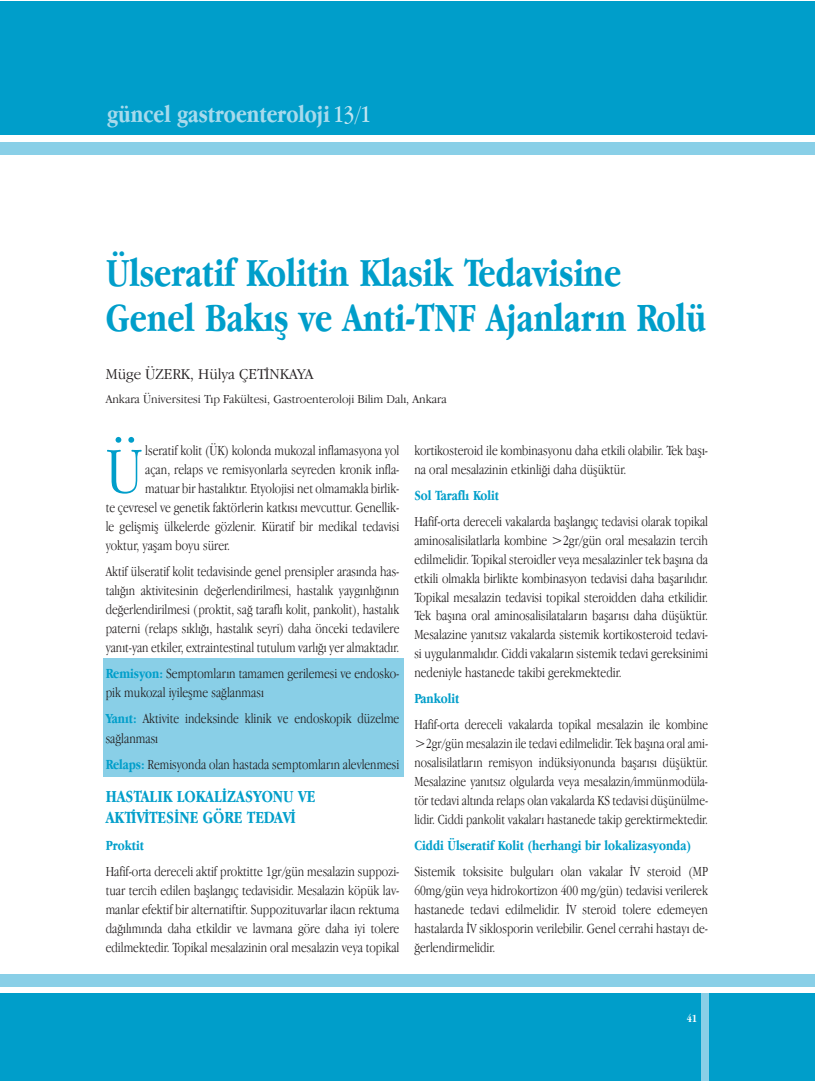
<style>
.page{position:relative;width:815px;height:1081px;background:#fff}
.page>*{position:absolute;margin:0;border:0;box-sizing:border-box;transform-origin:0 0}
.t1{font:300 67.5px "Apple Garamond";color:#009eca}
.t2{font:700 41.25px/45px "Apple Garamond";color:#009eca}
.t3{font:700 25px "Apple Garamond";color:#a7daec}
.t4{font:700 17.5px/21.2px "Apple Garamond";color:#009eca}
.t5{font:300 15.62px "Apple Garamond";color:#231f20;scale:1.2 1}
.t6{font:300 14.38px/18.9px "Apple Garamond";color:#231f20;text-align:justify}
.t7{font:700 14.38px "Apple Garamond";color:#009eca}
.t8{font:300 12.5px "Apple Garamond";color:#231f20;scale:1.17 1}
.t9{font:700 11.25px "Apple Garamond";color:#fff}
.s1{font-weight:400;font-size:24.62px;color:#c4e6f2}
.s2{font-weight:700;color:#009eca}
</style>
<div class="page">
<div style="left:103px;top:658px;width:301px;height:119px;background:#89cfe7"></div>
<div style="left:0;top:1px;width:814px;height:134px;background:#009eca"></div>
<div style="left:0;top:993px;width:814px;height:88px;background:#009eca"></div>
<div style="left:0;top:142px;width:814px;height:13px;background:#89cfe7"></div>
<div style="left:0;top:974px;width:814px;height:13px;background:#89cfe7"></div>
<div style="left:701px;top:993px;width:7px;height:88px;background:#89cfe7"></div>
<h3 class="t3" style="left:107px;top:103px;width:265px">güncel gastroenteroloji <span class="s1">13/1</span></h3>
<h2 class="t2" style="left:106px;top:253px;width:602px">Ülseratif Kolitin Klasik Tedavisine<br>Genel Bakış ve Anti-TNF Ajanların Rolü</h2>
<p class="t5" style="left:106px;top:368px;width:175px">Müge ÜZERK, Hülya ÇETİNKAYA</p>
<p class="t8" style="left:106px;top:394px;width:293px">Ankara Üniversitesi Tıp Fakültesi, Gastroenteroloji Bilim Dalı, Ankara</p>
<h1 class="t1" style="left:106px;top:443px;width:38px">Ü</h1>
<p class="t6" style="left:145px;top:442px;width:256px">lseratif kolit (ÜK) kolonda mukozal inflamasyona yol</p>
<p class="t6" style="left:414px;top:442px;width:295px">kortikosteroid ile kombinasyonu daha etkili olabilir. Tek başı&shy;na oral mesalazinin etkinliği daha düşüktür.</p>
<p class="t7" style="left:414px;top:489px;width:86px">Sol Taraflı Kolit</p>
<p class="t6" style="left:414px;top:513px;width:295px">Hafif-orta dereceli vakalarda başlangıç tedavisi olarak topikal aminosalisilatlarla kombine &gt;2gr/gün oral mesalazin tercih edilmelidir. Topikal steroidler veya mesalazinler tek başına da etkili olmakla birlikte kombinasyon tedavisi daha başarılıdır.<br>Topikal mesalazin tedavisi topikal steroidden daha etkilidir.<br>Tek başına oral aminosalisilataların başarısı daha düşüktür.<br>Mesalazine yanıtsız vakalarda sistemik kortikosteroid tedavi&shy;si uygulanmalıdır. Ciddi vakaların sistemik tedavi gereksinimi nedeniyle hastanede takibi gerekmektedir.</p>
<p class="t7" style="left:414px;top:693px;width:47px">Pankolit</p>
<p class="t6" style="left:414px;top:716px;width:295px">Hafif-orta dereceli vakalarda topikal mesalazin ile kombine &gt;2gr/gün mesalazin ile tedavi edilmelidir. Tek başına oral ami&shy;nosalisilatların remisyon indüksiyonunda başarısı düşüktür.<br>Mesalazine yanıtsız olgularda veya mesalazin/immünmodüla&shy;tör tedavi altında relaps olan vakalarda KS tedavisi düşünülme&shy;lidir. Ciddi pankolit vakaları hastanede takip gerektirmektedir.</p>
<p class="t7" style="left:414px;top:839px;width:278px">Ciddi Ülseratif Kolit (herhangi bir lokalizasyonda)</p>
<p class="t6" style="left:414px;top:863px;width:295px">Sistemik toksisite bulguları olan vakalar İV steroid (MP 60mg/gün veya hidrokortizon 400 mg/gün) tedavisi verilerek hastanede tedavi edilmelidir. İV steroid tolere edemeyen hastalarda İV siklosporin verilebilir. Genel cerrahi hastayı de&shy;ğerlendirmelidir.</p>
<p class="t6" style="left:145px;top:461px;width:256px">açan, relaps ve remisyonlarla seyreden kronik infla-</p>
<p class="t6" style="left:145px;top:480px;width:256px">matuar bir hastalıktır. Etyolojisi net olmamakla birlik-</p>
<p class="t6" style="left:106px;top:499px;width:295px">te çevresel ve genetik faktörlerin katkısı mevcuttur. Genellik-</p>
<p class="t6" style="left:106px;top:518px;width:295px">le gelişmiş ülkelerde gözlenir. Küratif bir medikal tedavisi</p>
<p class="t6" style="left:106px;top:537px;width:126px">yoktur, yaşam boyu sürer.</p>
<p class="t6" style="left:106px;top:563px;width:295px">Aktif ülseratif kolit tedavisinde genel prensipler arasında has&shy;talığın aktivitesinin değerlendirilmesi, hastalık yaygınlığının değerlendirilmesi (proktit, sağ taraflı kolit, pankolit), hastalık paterni (relaps sıklığı, hastalık seyri) daha önceki tedavilere yanıt-yan etkiler, extraintestinal tutulum varlığı yer almaktadır.</p>
<p class="t6" style="left:106px;top:665px;width:295px"><span class="s2">Remisyon:</span> Semptomların tamamen gerilemesi ve endosko&shy;pik mukozal iyileşme sağlanması</p>
<p class="t6" style="left:106px;top:710px;width:295px"><span class="s2">Yanıt:</span> Aktivite indeksinde klinik ve endoskopik düzelme sağlanması</p>
<p class="t6" style="left:106px;top:756px;width:295px"><span class="s2">Relaps:</span> Remisyonda olan hastada semptomların alevlenmesi</p>
<p class="t4" style="left:106px;top:787px;width:211px">HASTALIK LOKALİZASYONU VE<br>AKTİVİTESİNE GÖRE TEDAVİ</p>
<p class="t7" style="left:106px;top:839px;width:40px">Proktit</p>
<p class="t6" style="left:106px;top:862px;width:295px">Hafif-orta dereceli aktif proktitte 1gr/gün mesalazin suppozi&shy;tuar tercih edilen başlangıç tedavisidir. Mesalazin köpük lav&shy;manlar efektif bir alternatiftir. Suppozituvarlar ilacın rektuma dağılımında daha etkildir ve lavmana göre daha iyi tolere edilmektedir. Topikal mesalazinin oral mesalazin veya topikal</p>
<p class="t9" style="left:687px;top:1014px;width:12px">41</p>
</div>
